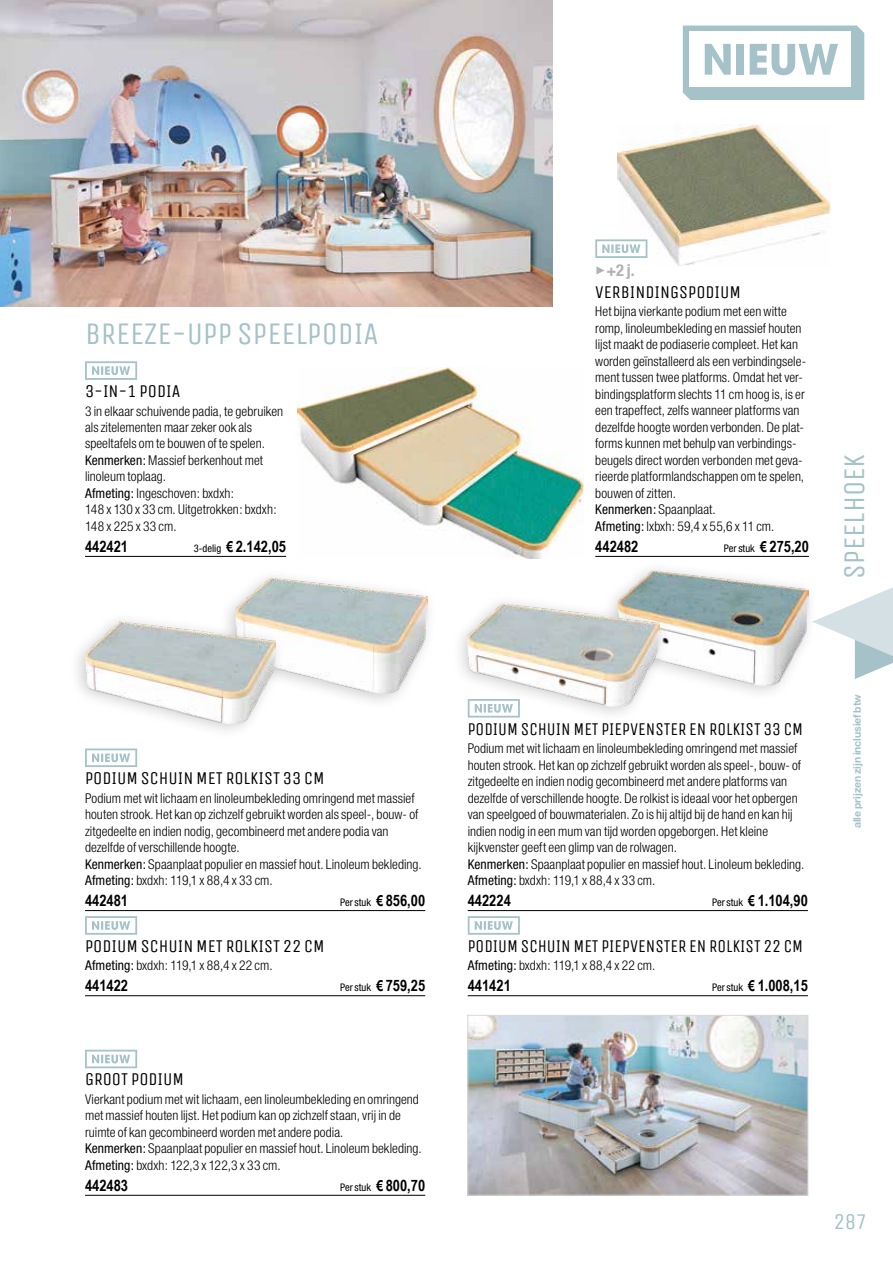
<style>
.page{position:relative;width:893px;height:1263px;background:#fff}
.page>*{position:absolute;margin:0;border:0;box-sizing:border-box;transform-origin:0 0}
.t1{font:31.5px "Unica One";color:#a4c2c8}
.t2{font:30px "Unica One";color:#a4c2c8}
.t3{font:22.5px "Unica One";color:#a4c2c8}
.t4{font:18px "Unica One";color:#000}
.t5{font:18px "Unica One";color:#000;scale:.95 1}
.t6{font:700 condensed 16.5px "Helvetica Neue";color:#b3b2b2}
.t7{font:700 15.75px "Arial Narrow";color:#000}
.t8{font:300 condensed 13.5px/16.5px "Helvetica Neue";letter-spacing:.005em;color:#000}
.t9{font:condensed 10.5px "Helvetica Neue";color:#000}
.t10{font:700 10.5px "Helvetica Neue";letter-spacing:-.01em;color:#a4c2c8}
.s1{font-weight:400}
.s2{font-family:"Helvetica Neue";font-weight:400;font-stretch:condensed;font-size:10.5px}
.s3{font-size:15px}
.s4{font-family:"Arial Narrow";font-weight:700;font-stretch:normal;font-size:15px}
.s5{font-family:"Arial Narrow";font-weight:700;font-stretch:normal;font-size:15.75px}
</style>
<div class="page">
<svg style="left:819px;top:587px;width:74px;height:92px"></svg>
<img style="left:0;top:0;width:553px;height:307px">
<svg style="left:683px;top:26px;width:181px;height:74px"></svg>
<img style="left:618px;top:124px;width:212px;height:141px">
<img style="left:298px;top:367px;width:286px;height:192px">
<hr style="left:85px;top:556px;width:201px;height:1px;background:#000">
<svg style="left:85px;top:361px;width:52px;height:19px"></svg>
<img style="left:235px;top:577px;width:193px;height:117px">
<div style="left:68px;top:611px;width:217px;height:129px;background:#000;opacity:.2"></div>
<img style="left:85px;top:621px;width:190px;height:102px">
<hr style="left:595px;top:556px;width:214px;height:1px;background:#000">
<svg style="left:595px;top:239px;width:52px;height:19px"></svg>
<img style="left:620px;top:570px;width:189px;height:116px">
<hr style="left:85px;top:910px;width:340px;height:1px;background:#000">
<hr style="left:85px;top:995px;width:340px;height:1px;background:#000">
<svg style="left:85px;top:748px;width:52px;height:19px"></svg>
<svg style="left:85px;top:916px;width:52px;height:19px"></svg>
<div style="left:451px;top:593px;width:218px;height:130px;background:#000;opacity:.2"></div>
<img style="left:468px;top:603px;width:191px;height:103px">
<hr style="left:85px;top:1195px;width:340px;height:1px;background:#000">
<svg style="left:85px;top:1050px;width:52px;height:18px"></svg>
<img style="left:469px;top:1017px;width:337px;height:176px">
<div style="left:467px;top:1015px;width:341px;height:180px;border:1px solid #dadada"></div>
<hr style="left:468px;top:910px;width:340px;height:1px;background:#000">
<hr style="left:468px;top:995px;width:340px;height:1px;background:#000">
<svg style="left:468px;top:699px;width:52px;height:18px"></svg>
<svg style="left:468px;top:916px;width:52px;height:19px"></svg>
<h1 class="t1" style="left:85px;top:315px;width:295px">BREEZE-UPP SPEELPODIA</h1>
<h3 class="t4" style="left:85px;top:380px;width:97px">3-IN-1 PODIA</h3>
<p class="t8" style="left:85px;top:402px;width:200px">3 in elkaar schuivende padia, te gebruiken als zitelementen maar zeker ook als speeltafels om te bouwen of te spelen.<br><span class="s1">Kenmerken:</span> Massief berkenhout met linoleum toplaag.<br><span class="s1">Afmeting:</span> Ingeschoven: bxdxh:<br>148 x 130 x 33 cm. Uitgetrokken: bxdxh:<br>148 x 225 x 33 cm.</p>
<p class="t7" style="left:85px;top:534px;width:45px">442421</p>
<p class="t7" style="left:194px;top:534px;width:94px"><span class="s2">3-delig</span> <span class="s3">€</span> 2.142,05</p>
<p class="t6" style="left:595px;top:260px;width:41px">✓+2 j.</p>
<h3 class="t4" style="left:595px;top:281px;width:147px">VERBINDINGSPODIUM</h3>
<p class="t8" style="left:595px;top:303px;width:212px">Het bijna vierkante podium met een witte romp, linoleumbekleding en massief houten lijst maakt de podiaserie compleet. Het kan worden geïnstalleerd als een verbindingsele&shy;ment tussen twee platforms. Omdat het ver&shy;bindingsplatform slechts 11 cm hoog is, is er een trapeffect, zelfs wanneer platforms van dezelfde hoogte worden verbonden. De plat&shy;forms kunnen met behulp van verbindings&shy;beugels direct worden verbonden met geva&shy;rieerde platformlandschappen om te spelen, bouwen of zitten.<br><span class="s1">Kenmerken:</span> Spaanplaat.<br><span class="s1">Afmeting:</span> lxbxh: 59,4 x 55,6 x 11 cm.</p>
<p class="t7" style="left:595px;top:534px;width:45px">442482</p>
<p class="t9" style="left:724px;top:542px;width:87px">Per stuk <span class="s4">€</span> <span class="s5">275,20</span></p>
<h2 class="t2" style="left:837px;top:579px;width:127px;rotate:-90deg">SPEELHOEK</h2>
<h3 class="t4" style="left:85px;top:767px;width:241px">PODIUM SCHUIN MET ROLKIST 33 CM</h3>
<p class="t8" style="left:85px;top:789px;width:338px">Podium met wit lichaam en linoleumbekleding omringend met massief houten strook. Het kan op zichzelf gebruikt worden als speel-, bouw- of zitgedeelte en indien nodig, gecombineerd met andere podia van dezelfde of verschillende hoogte.<br><span class="s1">Kenmerken:</span> Spaanplaat populier en massief hout. Linoleum bekleding.<br><span class="s1">Afmeting:</span> bxdxh: 119,1 x 88,4 x 33 cm.</p>
<p class="t7" style="left:85px;top:888px;width:45px">442481</p>
<p class="t9" style="left:340px;top:896px;width:87px">Per stuk <span class="s4">€</span> <span class="s5">856,00</span></p>
<h3 class="t4" style="left:85px;top:935px;width:241px">PODIUM SCHUIN MET ROLKIST 22 CM</h3>
<p class="t8" style="left:85px;top:957px;width:189px"><span class="s1">Afmeting:</span> bxdxh: 119,1 x 88,4 x 22 cm.</p>
<p class="t7" style="left:85px;top:974px;width:45px">441422</p>
<p class="t9" style="left:340px;top:981px;width:87px">Per stuk <span class="s4">€</span> <span class="s5">759,25</span></p>
<h3 class="t4" style="left:85px;top:1069px;width:100px">GROOT PODIUM</h3>
<p class="t8" style="left:85px;top:1091px;width:338px">Vierkant podium met wit lichaam, een linoleumbekleding en omringend met massief houten lijst. Het podium kan op zichzelf staan, vrij in de ruimte of kan gecombineerd worden met andere podia.<br><span class="s1">Kenmerken:</span> Spaanplaat populier en massief hout. Linoleum bekleding.<br><span class="s1">Afmeting:</span> bxdxh: 122,3 x 122,3 x 33 cm.</p>
<p class="t7" style="left:85px;top:1173px;width:45px">442483</p>
<p class="t9" style="left:340px;top:1181px;width:87px">Per stuk <span class="s4">€</span> <span class="s5">800,70</span></p>
<h3 class="t5" style="left:468px;top:718px;width:354px">PODIUM SCHUIN MET PIEPVENSTER EN ROLKIST 33 CM</h3>
<p class="t8" style="left:468px;top:740px;width:338px">Podium met wit lichaam en linoleumbekleding omringend met massief houten strook. Het kan op zichzelf gebruikt worden als speel-, bouw- of zitgedeelte en indien nodig gecombineerd met andere platforms van dezelfde of verschillende hoogte. De rolkist is ideaal voor het opbergen van speelgoed of bouwmaterialen. Zo is hij altijd bij de hand en kan hij indien nodig in een mum van tijd worden opgeborgen. Het kleine kijkvenster geeft een glimp van de rolwagen.<br><span class="s1">Kenmerken:</span> Spaanplaat populier en massief hout. Linoleum bekleding.<br><span class="s1">Afmeting:</span> bxdxh: 119,1 x 88,4 x 33 cm.</p>
<p class="t7" style="left:468px;top:888px;width:45px">442224</p>
<p class="t7" style="left:712px;top:888px;width:97px"><span class="s2">Per stuk</span> <span class="s3">€</span> 1.104,90</p>
<h3 class="t5" style="left:468px;top:935px;width:354px">PODIUM SCHUIN MET PIEPVENSTER EN ROLKIST 22 CM</h3>
<p class="t8" style="left:468px;top:957px;width:189px"><span class="s1">Afmeting:</span> bxdxh: 119,1 x 88,4 x 22 cm.</p>
<p class="t7" style="left:468px;top:974px;width:45px">441421</p>
<p class="t7" style="left:712px;top:974px;width:97px"><span class="s2">Per stuk</span> <span class="s3">€</span> 1.008,15</p>
<p class="t10" style="left:851px;top:828px;width:136px;rotate:-90deg">alle prijzen zijn inclusief btw</p>
<h3 class="t3" style="left:833px;top:1208px;width:35px">287</h3>
</div>
